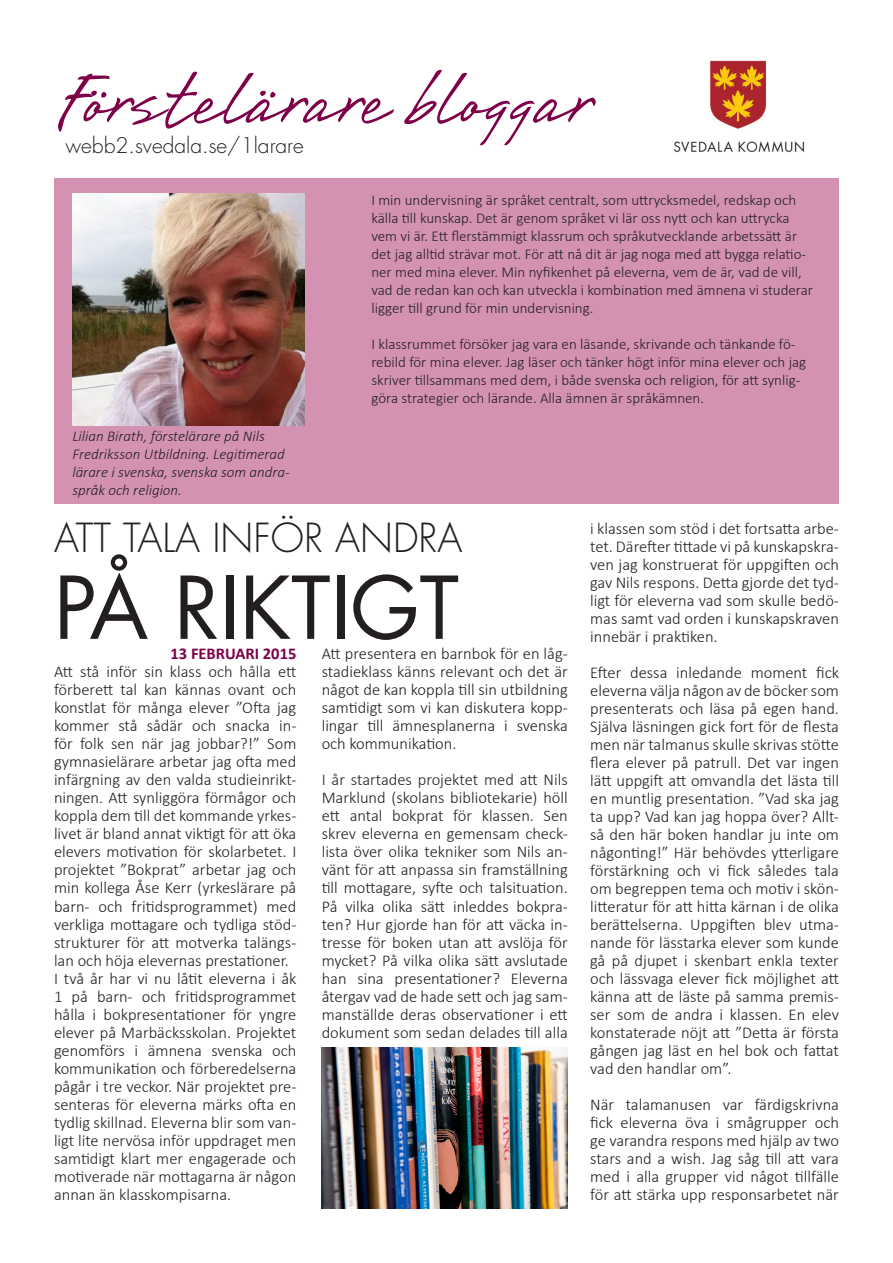
<style>
.page{position:relative;width:893px;height:1263px;background:#fff}
.page>*{position:absolute;margin:0;border:0;box-sizing:border-box;transform-origin:0 0}
.t1{font:88.5px "Brisa";color:#7d0049}
.t2{font:84px "Futura Std";color:#231f20}
.t3{font:300 39px "Futura Std";color:#231f20}
.t4{font:300 21px "Futura Std";color:#231f20}
.t5{font:300 16.5px/18px "Calibri";color:#231f20;text-align:justify}
.t6{font:700 16.5px "Calibri";color:#7d0049}
.t7{font:300 15px/18px "Calibri";color:#231f20}
.t8{font:italic 300 15px/18px "Calibri";color:#231f20}
</style>
<div class="page">
<div style="left:54px;top:179px;width:785px;height:325px;background:#d492b3"></div>
<img style="left:673px;top:60px;width:132px;height:93px">
<img style="left:72px;top:193px;width:232px;height:232px">
<img style="left:322px;top:1047px;width:246px;height:162px">
<p class="t1" style="left:54px;top:57px;width:537px">Förstelärare bloggar</p>
<p class="t4" style="left:65px;top:133px;width:240px">webb2.svedala.se/1larare</p>
<p class="t8" style="left:72px;top:427px;width:219px">Lilian Birath, förstelärare på Nils Fredriksson Utbildning. Legitimerad lärare i svenska, svenska som andra&shy;språk och religion.</p>
<p class="t7" style="left:371px;top:191px;width:443px">I min undervisning är språket centralt, som uttrycksmedel, redskap och källa till kunskap. Det är genom språket vi lär oss nytt och kan uttrycka vem vi är. Ett flerstämmigt klassrum och språkutvecklande arbetssätt är det jag alltid strävar mot. För att nå dit är jag noga med att bygga relatio&shy;ner med mina elever. Min nyfikenhet på eleverna, vem de är, vad de vill, vad de redan kan och kan utveckla i kombination med ämnena vi studerar ligger till grund för min undervisning.</p>
<p class="t7" style="left:371px;top:335px;width:436px">I klassrummet försöker jag vara en läsande, skrivande och tänkande fö&shy;rebild för mina elever. Jag läser och tänker högt inför mina elever och jag skriver tillsammans med dem, i både svenska och religion, för att synlig&shy;göra strategier och lärande. Alla ämnen är språkämnen.</p>
<p class="t3" style="left:54px;top:514px;width:410px">ATT TALA INFÖR ANDRA</p>
<p class="t2" style="left:54px;top:554px;width:406px">PÅ RIKTIGT</p>
<p class="t6" style="left:171px;top:643px;width:127px">13 FEBRUARI 2015</p>
<p class="t5" style="left:54px;top:663px;width:244px">Att stå inför sin klass och hålla ett förberett tal kan kännas ovant och konstlat för många elever ”Ofta jag kommer stå sådär och snacka in&shy;för folk sen när jag jobbar?!” Som gymnasielärare arbetar jag ofta med infärgning av den valda studieinrikt&shy;ningen. Att synliggöra förmågor och koppla dem till det kommande yrkes&shy;livet är bland annat viktigt för att öka elevers motivation för skolarbetet. I projektet ”Bokprat” arbetar jag och min kollega Åse Kerr (yrkeslärare på barn- och fritidsprogrammet) med verkliga mottagare och tydliga stöd&shy;strukturer för att motverka talängs&shy;lan och höja elevernas prestationer.</p>
<p class="t5" style="left:54px;top:969px;width:244px">I två år har vi nu låtit eleverna i åk 1 på barn- och fritidsprogrammet hålla i bokpresentationer för yngre elever på Marbäcksskolan. Projektet genomförs i ämnena svenska och kommunikation och förberedelserna pågår i tre veckor. När projektet pre&shy;senteras för eleverna märks ofta en tydlig skillnad. Eleverna blir som van&shy;ligt lite nervösa inför uppdraget men samtidigt klart mer engagerade och motiverade när mottagarna är någon annan än klasskompisarna.</p>
<p class="t5" style="left:322px;top:645px;width:248px">Att presentera en barnbok för en låg&shy;stadieklass känns relevant och det är något de kan koppla till sin utbildning samtidigt som vi kan diskutera kopp&shy;lingar till ämnesplanerna i svenska och kommunikation.</p>
<p class="t5" style="left:322px;top:771px;width:248px">I år startades projektet med att Nils Marklund (skolans bibliotekarie) höll ett antal bokprat för klassen. Sen skrev eleverna en gemensam check&shy;lista över olika tekniker som Nils an&shy;vänt för att anpassa sin framställning till mottagare, syfte och talsituation.<br>På vilka olika sätt inleddes bokpra&shy;ten? Hur gjorde han för att väcka in&shy;tresse för boken utan att avslöja för mycket? På vilka olika sätt avslutade han sina presentationer? Eleverna återgav vad de hade sett och jag sam&shy;manställde deras observationer i ett dokument som sedan delades till alla</p>
<p class="t5" style="left:590px;top:519px;width:250px">i klassen som stöd i det fortsatta arbe&shy;tet. Därefter tittade vi på kunskapskra&shy;ven jag konstruerat för uppgiften och gav Nils respons. Detta gjorde det tyd&shy;ligt för eleverna vad som skulle bedö&shy;mas samt vad orden i kunskapskraven innebär i praktiken.</p>
<p class="t5" style="left:590px;top:663px;width:250px">Efter dessa inledande moment fick eleverna välja någon av de böcker som presenterats och läsa på egen hand.<br>Själva läsningen gick fort för de flesta men när talmanus skulle skrivas stötte flera elever på patrull. Det var ingen lätt uppgift att omvandla det lästa till en muntlig presentation. ”Vad ska jag ta upp? Vad kan jag hoppa över? Allt&shy;så den här boken handlar ju inte om någonting!” Här behövdes ytterligare förstärkning och vi fick således tala om begreppen tema och motiv i skön&shy;litteratur för att hitta kärnan i de olika berättelserna. Uppgiften blev utma&shy;nande för lässtarka elever som kunde gå på djupet i skenbart enkla texter och lässvaga elever fick möjlighet att känna att de läste på samma premis&shy;ser som de andra i klassen. En elev konstaterade nöjt att ”Detta är första gången jag läst en hel bok och fattat vad den handlar om”.</p>
<p class="t5" style="left:590px;top:1095px;width:250px">När talamanusen var färdigskrivna fick eleverna öva i smågrupper och ge varandra respons med hjälp av two stars and a wish. Jag såg till att vara med i alla grupper vid något tillfälle för att stärka upp responsarbetet när</p>
</div>
